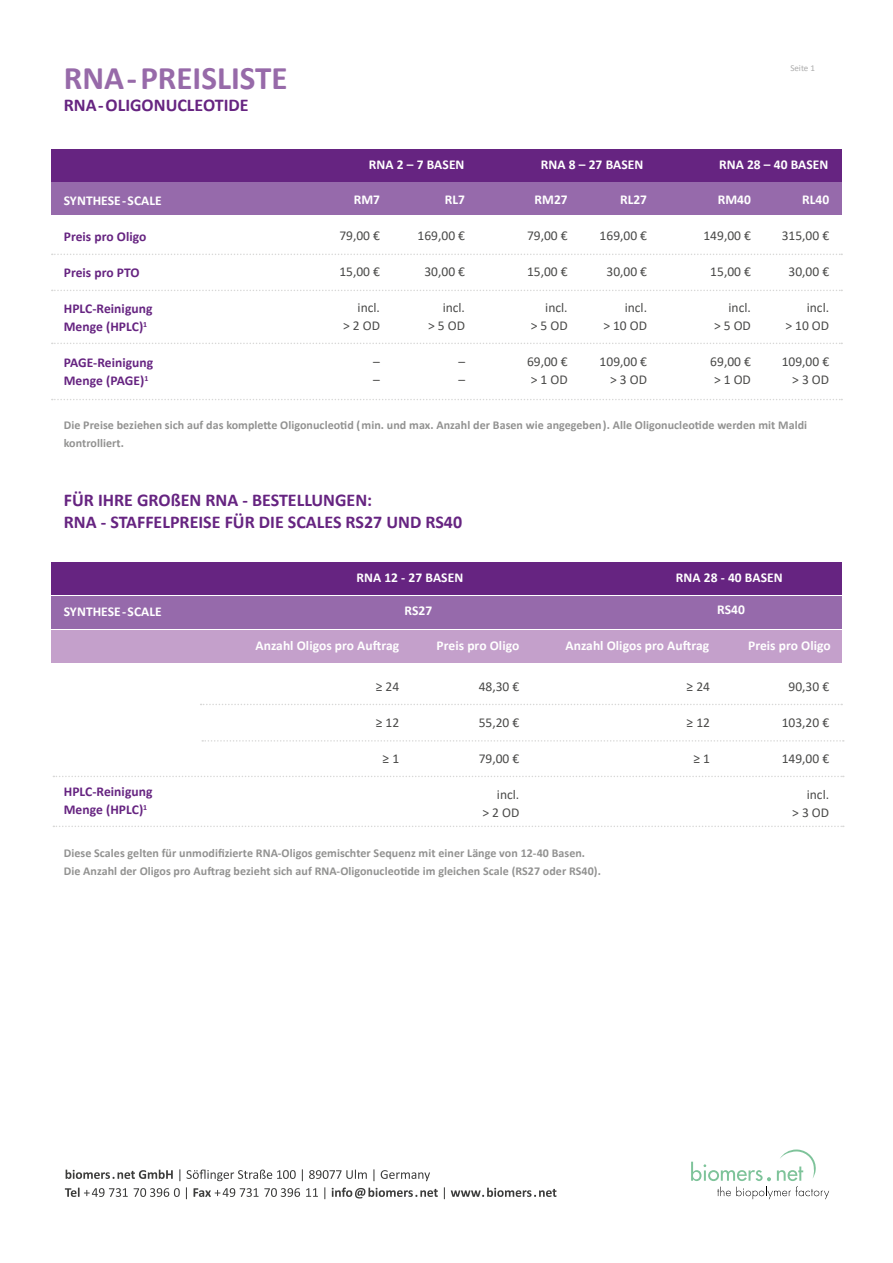
<style>
.page{position:relative;width:893px;height:1263px;background:#fff}
.page>*{position:absolute;margin:0;border:0;box-sizing:border-box;transform-origin:0 0}
.t1{font:700 33px "Calibri";color:#976aa9}
.t2{font:700 18px/21.6px "Calibri";color:#662481}
.t3{font:13.5px/18px "Calibri";color:#4a4a49;text-align:right}
.t4{font:700 13.5px "Calibri";letter-spacing:.005em;color:#fff}
.t5{font:700 13.5px/18px "Calibri";letter-spacing:.005em;color:#662481}
.t6{font:700 12px/18px "Calibri";letter-spacing:.005em;color:#929291}
.t7{font:9px "Calibri";color:#adadad}
</style>
<div class="page">
<div style="left:51px;top:630px;width:791px;height:33px;background:#c4a0cb"></div>
<div style="left:51px;top:149px;width:791px;height:33px;background:#662481"></div>
<div style="left:51px;top:183px;width:791px;height:32px;background:#966aab"></div>
<svg style="left:52px;top:254px;width:790px;height:1px"></svg>
<svg style="left:52px;top:343px;width:790px;height:1px"></svg>
<svg style="left:52px;top:290px;width:790px;height:1px"></svg>
<svg style="left:52px;top:399px;width:790px;height:1px"></svg>
<svg style="left:691px;top:1149px;width:138px;height:50px"></svg>
<svg style="left:66px;top:1169px;width:107px;height:10px"></svg>
<svg style="left:179px;top:1169px;width:1px;height:12px"></svg>
<svg style="left:186px;top:1169px;width:110px;height:12px"></svg>
<svg style="left:302px;top:1169px;width:1px;height:12px"></svg>
<svg style="left:309px;top:1169px;width:58px;height:10px"></svg>
<svg style="left:373px;top:1169px;width:1px;height:12px"></svg>
<svg style="left:381px;top:1170px;width:49px;height:11px"></svg>
<svg style="left:65px;top:1187px;width:63px;height:10px"></svg>
<svg style="left:134px;top:1188px;width:46px;height:9px"></svg>
<svg style="left:186px;top:1187px;width:1px;height:12px"></svg>
<svg style="left:194px;top:1188px;width:106px;height:9px"></svg>
<svg style="left:306px;top:1188px;width:12px;height:9px"></svg>
<svg style="left:324px;top:1187px;width:1px;height:12px"></svg>
<svg style="left:332px;top:1187px;width:106px;height:11px"></svg>
<svg style="left:444px;top:1187px;width:1px;height:12px"></svg>
<svg style="left:451px;top:1187px;width:105px;height:10px"></svg>
<div style="left:51px;top:562px;width:791px;height:33px;background:#662481"></div>
<div style="left:51px;top:596px;width:791px;height:33px;background:#966aab"></div>
<svg style="left:53px;top:776px;width:791px;height:1px"></svg>
<svg style="left:53px;top:826px;width:791px;height:1px"></svg>
<svg style="left:201px;top:704px;width:641px;height:1px"></svg>
<svg style="left:202px;top:740px;width:642px;height:2px"></svg>
<h1 class="t1" style="left:64px;top:54px;width:225px">RNA-PREISLISTE</h1>
<h2 class="t2" style="left:64px;top:94px;width:186px">RNA-OLIGONUCLEOTIDE</h2>
<p class="t7" style="left:790px;top:61px;width:26px">Seite 1</p>
<p class="t4" style="left:369px;top:155px;width:97px">RNA 2 – 7 BASEN</p>
<p class="t4" style="left:541px;top:155px;width:104px">RNA 8 – 27 BASEN</p>
<p class="t4" style="left:719px;top:155px;width:111px">RNA 28 – 40 BASEN</p>
<p class="t4" style="left:802px;top:190px;width:29px">RL40</p>
<p class="t3" style="left:782px;top:226px;width:49px">315,00 €</p>
<p class="t3" style="left:789px;top:262px;width:42px">30,00 €</p>
<p class="t3" style="left:785px;top:298px;width:45px">incl.<br>&gt; 10 OD</p>
<p class="t3" style="left:782px;top:352px;width:49px">109,00 € &gt; 3 OD</p>
<p class="t4" style="left:535px;top:190px;width:35px">RM27</p>
<p class="t3" style="left:527px;top:226px;width:42px">79,00 €</p>
<p class="t3" style="left:527px;top:262px;width:42px">15,00 €</p>
<p class="t3" style="left:531px;top:298px;width:38px">incl.<br>&gt; 5 OD</p>
<p class="t3" style="left:527px;top:352px;width:42px;text-align:left">69,00 € &gt; 1 OD</p>
<p class="t4" style="left:718px;top:190px;width:35px">RM40</p>
<p class="t3" style="left:703px;top:226px;width:49px">149,00 €</p>
<p class="t3" style="left:710px;top:262px;width:42px">15,00 €</p>
<p class="t3" style="left:714px;top:298px;width:38px">incl.<br>&gt; 5 OD</p>
<p class="t3" style="left:710px;top:352px;width:42px;text-align:left">69,00 € &gt; 1 OD</p>
<p class="t4" style="left:620px;top:190px;width:28px">RL27</p>
<p class="t3" style="left:600px;top:226px;width:49px">169,00 €</p>
<p class="t3" style="left:606px;top:262px;width:42px">30,00 €</p>
<p class="t3" style="left:603px;top:298px;width:45px">incl.<br>&gt; 10 OD</p>
<p class="t3" style="left:600px;top:352px;width:49px">109,00 € &gt; 3 OD</p>
<p class="t4" style="left:445px;top:190px;width:22px">RL7</p>
<p class="t3" style="left:418px;top:226px;width:49px">169,00 €</p>
<p class="t3" style="left:424px;top:262px;width:42px">30,00 €</p>
<p class="t3" style="left:428px;top:298px;width:38px">incl.<br>&gt; 5 OD</p>
<p class="t3" style="left:458px;top:352px;width:8px;text-align:left">– –</p>
<p class="t4" style="left:354px;top:190px;width:28px">RM7</p>
<p class="t3" style="left:339px;top:226px;width:42px">79,00 €</p>
<p class="t3" style="left:339px;top:262px;width:42px">15,00 €</p>
<p class="t3" style="left:343px;top:298px;width:38px">incl.<br>&gt; 2 OD</p>
<p class="t3" style="left:373px;top:352px;width:8px;text-align:left">– –</p>
<p class="t4" style="left:64px;top:191px;width:100px">SYNTHESE-SCALE</p>
<p class="t5" style="left:64px;top:228px;width:84px">Preis pro Oligo</p>
<p class="t5" style="left:64px;top:264px;width:77px">Preis pro PTO</p>
<p class="t5" style="left:64px;top:300px;width:90px">HPLC-Reinigung<br>Menge (HPLC)<sup>1</sup></p>
<p class="t5" style="left:64px;top:354px;width:91px">PAGE-Reinigung<br>Menge (PAGE)<sup>1</sup></p>
<p class="t6" style="left:64px;top:416px;width:745px">Die Preise beziehen sich auf das komplette Oligonucleotid (min. und max. Anzahl der Basen wie angegeben). Alle Oligonucleotide werden mit Maldi kontrolliert.</p>
<h2 class="t2" style="left:64px;top:489px;width:400px">FÜR IHRE GROßEN RNA - BESTELLUNGEN:<br>RNA - STAFFELPREISE FÜR DIE SCALES RS27 UND RS40</h2>
<p class="t4" style="left:64px;top:602px;width:100px">SYNTHESE-SCALE</p>
<p class="t4" style="left:356px;top:568px;width:108px">RNA 12 - 27 BASEN</p>
<p class="t4" style="left:676px;top:568px;width:108px">RNA 28 - 40 BASEN</p>
<p class="t4" style="left:404px;top:601px;width:29px">RS27</p>
<p class="t4" style="left:717px;top:600px;width:29px">RS40</p>
<p class="t4" style="left:255px;top:636px;width:145px">Anzahl Oligos pro Auftrag</p>
<p class="t4" style="left:437px;top:636px;width:84px">Preis pro Oligo</p>
<p class="t4" style="left:565px;top:636px;width:145px">Anzahl Oligos pro Auftrag</p>
<p class="t4" style="left:748px;top:636px;width:84px">Preis pro Oligo</p>
<p class="t3" style="left:479px;top:677px;width:42px">48,30 €</p>
<p class="t3" style="left:479px;top:713px;width:42px">55,20 €</p>
<p class="t3" style="left:479px;top:749px;width:42px">79,00 €</p>
<p class="t3" style="left:482px;top:785px;width:38px">incl.<br>&gt; 2 OD</p>
<p class="t3" style="left:376px;top:677px;width:25px">≥ 24</p>
<p class="t3" style="left:376px;top:713px;width:25px">≥ 12</p>
<p class="t3" style="left:383px;top:749px;width:18px">≥ 1</p>
<p class="t5" style="left:64px;top:783px;width:90px">HPLC-Reinigung<br>Menge (HPLC)<sup>1</sup></p>
<p class="t6" style="left:64px;top:844px;width:539px">Diese Scales gelten für unmodifizierte RNA-Oligos gemischter Sequenz mit einer Länge von 12-40 Basen.<br>Die Anzahl der Oligos pro Auftrag bezieht sich auf RNA-Oligonucleotide im gleichen Scale (RS27 oder RS40).</p>
<p class="t3" style="left:687px;top:677px;width:25px">≥ 24</p>
<p class="t3" style="left:687px;top:713px;width:25px">≥ 12</p>
<p class="t3" style="left:693px;top:749px;width:18px">≥ 1</p>
<p class="t3" style="left:788px;top:677px;width:42px">90,30 €</p>
<p class="t3" style="left:782px;top:713px;width:49px">103,20 €</p>
<p class="t3" style="left:782px;top:749px;width:49px">149,00 €</p>
<p class="t3" style="left:792px;top:785px;width:38px">incl.<br>&gt; 3 OD</p>
</div>
